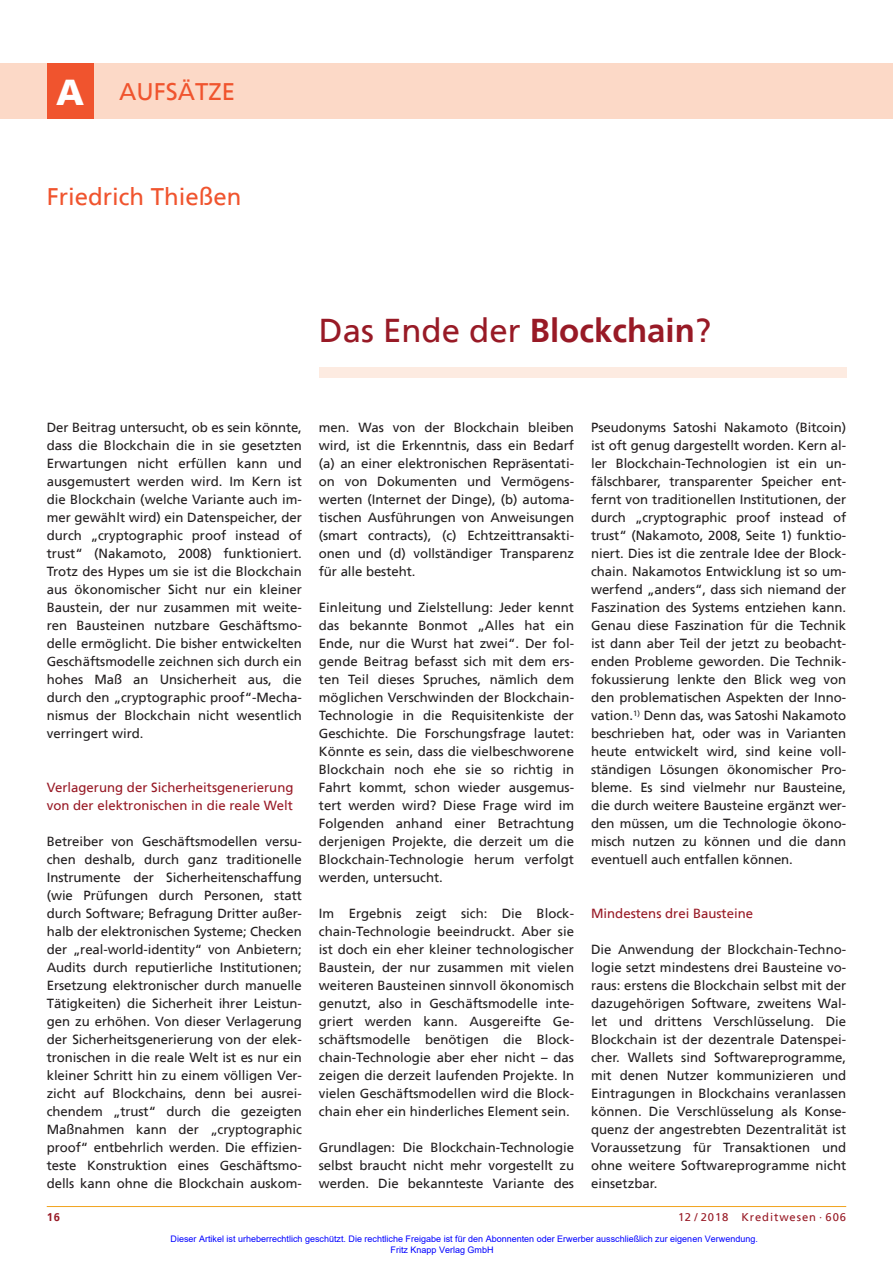
<style>
.page{position:relative;width:893px;height:1263px;background:#fff}
.page>*{position:absolute;margin:0;border:0;box-sizing:border-box;transform-origin:0 0}
.t1{font:33px "Frutiger";color:#981a26}
.t2{font:24px "Frutiger";color:#f0542e}
.t3{font:13.2px/18px "Frutiger";letter-spacing:-.005em;color:#231f20;text-align:justify}
.t4{font:13.2px/18px "Frutiger";color:#981a26}
.t5{font:11.25px "Frutiger";letter-spacing:.08em;color:#981a26}
.t6{font:700 11.25px "Frutiger";color:#981a26}
.t7{font:9px/10.8px "Arial";color:#00f}
.s1{font-weight:900;font-size:36px;color:#fff}
.s2{font-weight:700}
</style>
<div class="page">
<div style="left:319px;top:368px;width:527px;height:10px;background:#fdebe1"></div>
<hr style="left:47px;top:1206px;width:799px;height:1px;background:#f1a31e">
<div style="left:0;top:64px;width:893px;height:55px;background:#fcd9c7"></div>
<div style="left:47px;top:64px;width:47px;height:55px;background:#f0542e"></div>
<h2 class="t2" style="left:56px;top:81px;width:180px"><span class="s1">A</span> AUFSÄTZE</h2>
<h2 class="t2" style="left:47px;top:186px;width:196px">Friedrich Thießen</h2>
<h1 class="t1" style="left:319px;top:315px;width:394px">Das Ende der <span class="s2">Blockchain</span>?</h1>
<p class="t3" style="left:47px;top:419px;width:257px">Der Beitrag untersucht, ob es sein könnte, dass die Blockchain die in sie gesetzten Erwartungen nicht erfüllen kann und ausgemustert werden wird. Im Kern ist die Blockchain (welche Variante auch im&shy;mer gewählt wird) ein Datenspeicher, der durch „cryptographic proof instead of trust“ (Nakamoto, 2008) funktioniert.<br>Trotz des Hypes um sie ist die Blockchain aus ökonomischer Sicht nur ein kleiner Baustein, der nur zusammen mit weite&shy;ren Bausteinen nutzbare Geschäftsmo&shy;delle ermöglicht. Die bisher entwickelten Geschäftsmodelle zeichnen sich durch ein hohes Maß an Unsicherheit aus, die durch den „cryptographic proof“-Mecha&shy;nismus der Blockchain nicht wesentlich verringert wird.</p>
<p class="t4" style="left:47px;top:779px;width:248px">Verlagerung der Sicherheitsgenerierung von der elektronischen in die reale Welt</p>
<p class="t3" style="left:47px;top:833px;width:257px">Betreiber von Geschäftsmodellen versu&shy;chen deshalb, durch ganz traditionelle Instrumente der Sicherheitenschaffung (wie Prüfungen durch Personen, statt durch Software; Befragung Dritter außer&shy;halb der elektronischen Systeme; Checken der „real-world-identity“ von Anbietern; Audits durch reputierliche Institutionen; Ersetzung elektronischer durch manuelle Tätigkeiten) die Sicherheit ihrer Leistun&shy;gen zu erhöhen. Von dieser Verlagerung der Sicherheitsgenerierung von der elek&shy;tronischen in die reale Welt ist es nur ein kleiner Schritt hin zu einem völligen Ver&shy;zicht auf Blockchains, denn bei ausrei&shy;chendem „trust“ durch die gezeigten Maßnahmen kann der „cryptographic proof“ entbehrlich werden. Die effizien&shy;teste Konstruktion eines Geschäftsmo&shy;dells kann ohne die Blockchain auskom-</p>
<p class="t3" style="left:319px;top:419px;width:257px">men. Was von der Blockchain bleiben wird, ist die Erkenntnis, dass ein Bedarf (a) an einer elektronischen Repräsentati&shy;on von Dokumenten und Vermögens&shy;werten (Internet der Dinge), (b) automa&shy;tischen Ausführungen von Anweisungen (smart contracts), (c) Echtzeittransakti&shy;onen und (d) vollständiger Transparenz für alle besteht.</p>
<p class="t3" style="left:319px;top:599px;width:257px">Einleitung und Zielstellung: Jeder kennt das bekannte Bonmot „Alles hat ein Ende, nur die Wurst hat zwei“. Der fol&shy;gende Beitrag befasst sich mit dem ers&shy;ten Teil dieses Spruches, nämlich dem möglichen Verschwinden der Blockchain-Technologie in die Requisitenkiste der Geschichte. Die Forschungsfrage lautet:<br>Könnte es sein, dass die vielbeschworene Blockchain noch ehe sie so richtig in Fahrt kommt, schon wieder ausgemus&shy;tert werden wird? Diese Frage wird im Folgenden anhand einer Betrachtung derjenigen Projekte, die derzeit um die Blockchain-Technologie herum verfolgt werden, untersucht.</p>
<p class="t3" style="left:319px;top:905px;width:257px">Im Ergebnis zeigt sich: Die Block&shy;chain-Technologie beeindruckt. Aber sie ist doch ein eher kleiner technologischer Baustein, der nur zusammen mit vielen weiteren Bausteinen sinnvoll ökonomisch genutzt, also in Geschäftsmodelle inte&shy;griert werden kann. Ausgereifte Ge&shy;schäftsmodelle benötigen die Block&shy;chain-Technologie aber eher nicht – das zeigen die derzeit laufenden Projekte. In vielen Geschäftsmodellen wird die Block&shy;chain eher ein hinderliches Element sein.</p>
<p class="t3" style="left:319px;top:1139px;width:257px">Grundlagen: Die Blockchain-Technologie selbst braucht nicht mehr vorgestellt zu werden. Die bekannteste Variante des</p>
<p class="t3" style="left:591px;top:419px;width:257px">Pseudonyms Satoshi Nakamoto (Bitcoin) ist oft genug dargestellt worden. Kern al&shy;ler Blockchain-Technologien ist ein un&shy;fälschbarer, transparenter Speicher ent&shy;fernt von traditionellen Institutionen, der durch „cryptographic proof instead of trust“ (Nakamoto, 2008, Seite 1) funktio&shy;niert. Dies ist die zentrale Idee der Block&shy;chain. Nakamotos Entwicklung ist so um&shy;werfend „anders“, dass sich niemand der Faszination des Systems entziehen kann.<br>Genau diese Faszination für die Technik ist dann aber Teil der jetzt zu beobacht&shy;enden Probleme geworden. Die Technik&shy;fokussierung lenkte den Blick weg von den problematischen Aspekten der Inno&shy;vation.<sup>1)</sup> Denn das, was Satoshi Nakamoto beschrieben hat, oder was in Varianten heute entwickelt wird, sind keine voll&shy;ständigen Lösungen ökonomischer Pro&shy;bleme. Es sind vielmehr nur Bausteine, die durch weitere Bausteine ergänzt wer&shy;den müssen, um die Technologie ökono&shy;misch nutzen zu können und die dann eventuell auch entfallen können.</p>
<p class="t4" style="left:591px;top:905px;width:164px">Mindestens drei Bausteine</p>
<p class="t3" style="left:591px;top:941px;width:257px">Die Anwendung der Blockchain-Techno&shy;logie setzt mindestens drei Bausteine vo&shy;raus: erstens die Blockchain selbst mit der dazugehörigen Software, zweitens Wal&shy;let und drittens Verschlüsselung. Die Blockchain ist der dezentrale Datenspei&shy;cher. Wallets sind Softwareprogramme, mit denen Nutzer kommunizieren und Eintragungen in Blockchains veranlassen können. Die Verschlüsselung als Konse&shy;quenz der angestrebten Dezentralität ist Voraussetzung für Transaktionen und ohne weitere Softwareprogramme nicht einsetzbar.</p>
<p class="t6" style="left:47px;top:1211px;width:15px">16</p>
<p class="t5" style="left:678px;top:1211px;width:170px">12 / 2018 Kreditwesen · 606</p>
<p class="t7" style="left:391px;top:1233px;width:369px;text-indent:-220px">Dieser Artikel ist urheberrechtlich geschützt. Die rechtliche Freigabe ist für den Abonnenten oder Erwerber ausschließlich zur eigenen Verwendung.<br>Fritz Knapp Verlag GmbH</p>
</div>
